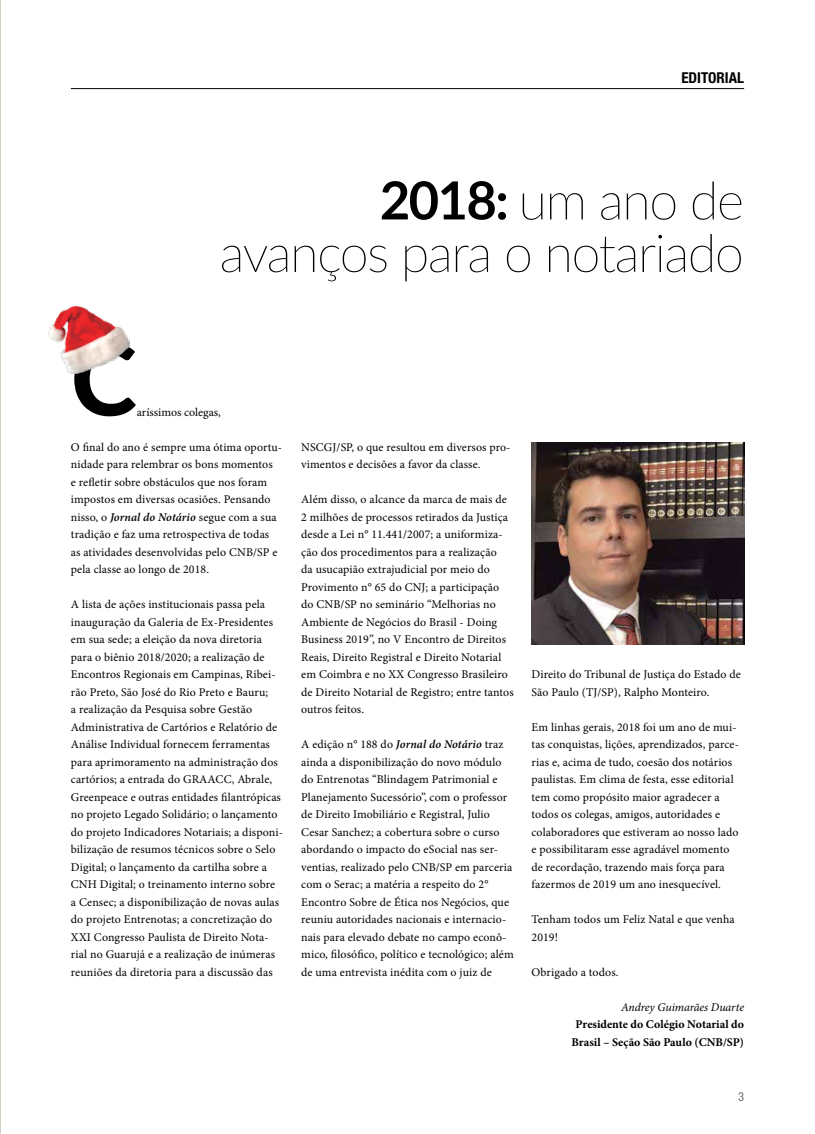
<style>
.page{position:relative;width:815px;height:1134px;background:#fff}
.page>*{position:absolute;margin:0;border:0;box-sizing:border-box;transform-origin:0 0}
.t1{font:800 100px "Lato";color:#000}
.t2{font:100 52.5px/52.5px "Lato";letter-spacing:-.03em;color:#000;text-align:right}
.t3{font:700 condensed 15px "Helvetica Neue";color:#000}
.t4{font:condensed 12.5px "Helvetica Neue";color:#6d6e71}
.t5{font:11.88px/17.5px "Minion Pro";letter-spacing:.01em;color:#000}
.t6{font:700 11.88px/17.5px "Minion Pro";color:#000;text-align:center}
.t7{font:italic 11.88px "Minion Pro";letter-spacing:-.01em;color:#000}
.s1{font-weight:700}
.s2{font-weight:600;font-style:italic}
</style>
<div class="page">
<hr style="left:71px;top:88px;width:673px;height:1px;background:#000">
<img style="left:0;top:0;width:1px;height:1134px">
<img style="left:531px;top:442px;width:213px;height:202px">
<img style="left:49px;top:307px;width:80px;height:67px">
<p class="t3" style="left:681px;top:68px;width:64px">EDITORIAL</p>
<h2 class="t2" style="left:219px;top:173px;width:526px"><span class="s1">2018:</span> um ano de avanços para o notariado</h2>
<h1 class="t1" style="left:71px;top:305px;width:67px">C</h1>
<p class="t5" style="left:137px;top:403px;width:86px">aríssimos colegas,</p>
<p class="t5" style="left:71px;top:438px;width:213px">O final do ano é sempre uma ótima oportu&shy;nidade para relembrar os bons momentos<br>e refletir sobre obstáculos que nos foram impostos em diversas ocasiões. Pensando nisso, o <span class="s2">Jornal do Notário</span> segue com a sua tradição e faz uma retrospectiva de todas<br>as atividades desenvolvidas pelo CNB/SP e pela classe ao longo de 2018.</p>
<p class="t5" style="left:71px;top:596px;width:214px">A lista de ações institucionais passa pela inauguração da Galeria de Ex-Presidentes em sua sede; a eleição da nova diretoria para o biênio 2018/2020; a realização de Encontros Regionais em Campinas, Ribei&shy;rão Preto, São José do Rio Preto e Bauru;<br>a realização da Pesquisa sobre Gestão Administrativa de Cartórios e Relatório de Análise Individual fornecem ferramentas para aprimoramento na administração dos cartórios; a entrada do GRAACC, Abrale, Greenpeace e outras entidades filantrópicas no projeto Legado Solidário; o lançamento do projeto Indicadores Notariais; a disponi&shy;bilização de resumos técnicos sobre o Selo Digital; o lançamento da cartilha sobre a CNH Digital; o treinamento interno sobre a Censec; a disponibilização de novas aulas do projeto Entrenotas; a concretização do XXI Congresso Paulista de Direito Nota&shy;rial no Guarujá e a realização de inúmeras reuniões da diretoria para a discussão das</p>
<p class="t5" style="left:301px;top:438px;width:211px">NSCGJ/SP, o que resultou em diversos pro&shy;vimentos e decisões a favor da classe.</p>
<p class="t5" style="left:301px;top:491px;width:214px">Além disso, o alcance da marca de mais de 2 milhões de processos retirados da Justiça desde a Lei n° 11.441/2007; a uniformiza&shy;ção dos procedimentos para a realização<br>da usucapião extrajudicial por meio do Provimento n° 65 do CNJ; a participação do CNB/SP no seminário “Melhorias no Ambiente de Negócios do Brasil - Doing Business 2019”, no V Encontro de Direitos Reais, Direito Registral e Direito Notarial em Coimbra e no XX Congresso Brasileiro de Direito Notarial de Registro; entre tantos outros feitos.</p>
<p class="t5" style="left:301px;top:736px;width:214px">A edição n° 188 do <span class="s2">Jornal do Notário</span> traz ainda a disponibilização do novo módulo do Entrenotas “Blindagem Patrimonial e Planejamento Sucessório”, com o professor de Direito Imobiliário e Registral, Julio Cesar Sanchez; a cobertura sobre o curso abordando o impacto do eSocial nas ser&shy;ventias, realizado pelo CNB/SP em parceria com o Serac; a matéria a respeito do 2° Encontro Sobre de Ética nos Negócios, que reuniu autoridades nacionais e internacio&shy;nais para elevado debate no campo econô&shy;mico, filosófico, político e tecnológico; além de uma entrevista inédita com o juiz de</p>
<p class="t5" style="left:531px;top:666px;width:211px">Direito do Tribunal de Justiça do Estado de<br>São Paulo (TJ/SP), Ralpho Monteiro.</p>
<p class="t5" style="left:531px;top:718px;width:209px">Em linhas gerais, 2018 foi um ano de mui&shy;tas conquistas, lições, aprendizados, parce&shy;rias e, acima de tudo, coesão dos notários paulistas. Em clima de festa, esse editorial tem como propósito maior agradecer a todos os colegas, amigos, autoridades e colaboradores que estiveram ao nosso lado e possibilitaram esse agradável momento de recordação, trazendo mais força para fazermos de 2019 um ano inesquecível.</p>
<p class="t5" style="left:531px;top:911px;width:205px">Tenham todos um Feliz Natal e que venha<br>2019!</p>
<p class="t5" style="left:531px;top:963px;width:89px">Obrigado a todos.</p>
<p class="t7" style="left:621px;top:999px;width:125px">Andrey Guimarães Duarte</p>
<p class="t6" style="left:572px;top:1015px;width:174px">Presidente do Colégio Notarial do<br>Brasil – Seção São Paulo (CNB/SP)</p>
<p class="t4" style="left:738px;top:1090px;width:7px">3</p>
</div>
